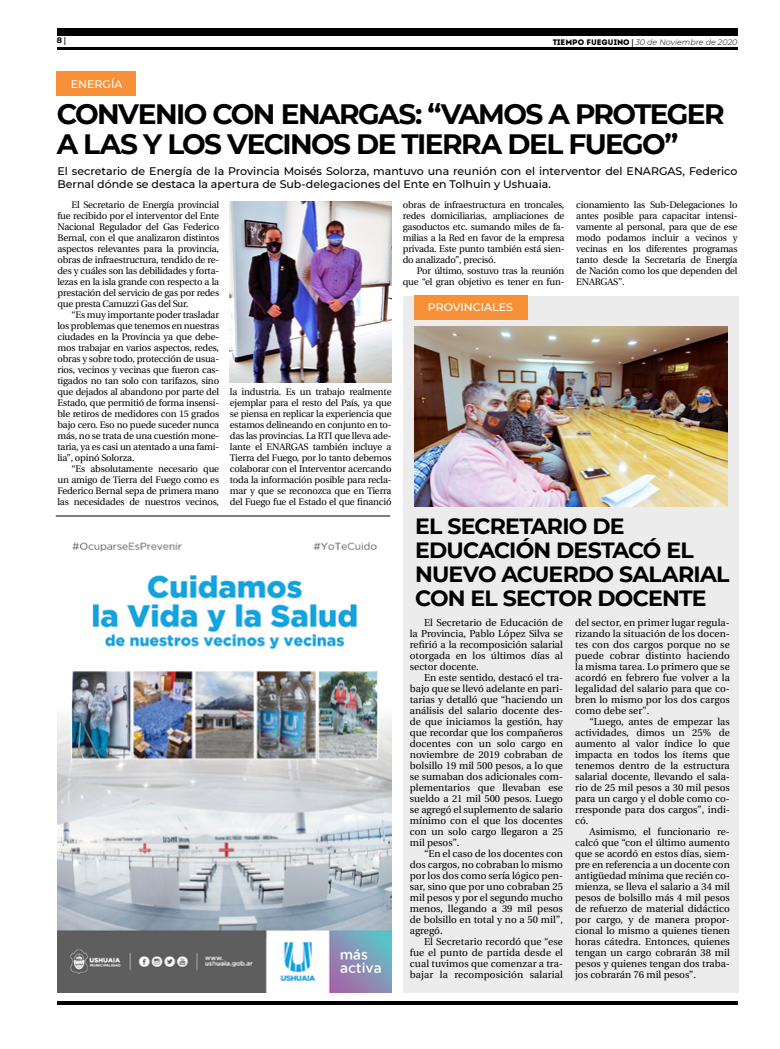
<style>
.page{position:relative;width:780px;height:1049px;background:#fff}
.page>*{position:absolute;margin:0;border:0;box-sizing:border-box;transform-origin:0 0}
.t1{font:700 28px/30px "Montserrat";letter-spacing:-.055em;color:#000}
.t2{font:700 22px/24px "Montserrat";letter-spacing:-.035em;color:#000}
.t3{font:500 11px/13px "Montserrat";color:#000}
.t4{font:500 11px "Montserrat";color:#fff}
.t5{font:10px/11px "Utopia";color:#000;text-align:justify}
.t6{font:9.5px/11px "Utopia";letter-spacing:-.02em;color:#000;text-align:justify}
.t7{font:italic 300 8px "Montserrat";color:#000}
.t8{font:700 8px "Montserrat";color:#000}
.s1{font-family:"Utopia"}
.s2{font-family:"Intro";font-weight:400;font-style:normal}
.s3{font-family:"Utopia";font-weight:700;font-style:normal}
</style>
<div class="page">
<hr style="left:57px;top:48px;width:680px;height:2px;background:#000">
<div style="left:57px;top:28px;width:680px;height:7px;background:#000"></div>
<hr style="left:57px;top:1001px;width:680px;height:4px;background:#000">
<div style="left:403px;top:296px;width:335px;height:696px;background:#ececed"></div>
<img style="left:57px;top:542px;width:334px;height:450px">
<hr style="left:56px;top:515px;width:334px;height:1px;background:#000">
<div style="left:413px;top:295px;width:114px;height:25px;background:#f79139"></div>
<div style="left:57px;top:72px;width:79px;height:24px;background:#f79139"></div>
<img style="left:230px;top:201px;width:161px;height:182px">
<img style="left:415px;top:326px;width:312px;height:180px">
<p class="t8" style="left:57px;top:34px;width:11px">8 <span class="s1">|</span></p>
<p class="t7" style="left:552px;top:36px;width:186px"><span class="s2">TIEMPO FUEGUINO</span> <span class="s3">|</span> 30 de Noviembre de 2020</p>
<p class="t4" style="left:71px;top:76px;width:53px">ENERGÍA</p>
<h1 class="t1" style="left:57px;top:98px;width:669px">CONVENIO CON ENARGAS: “VAMOS A PROTEGER<br>A LAS Y LOS VECINOS DE TIERRA DEL FUEGO”</h1>
<p class="t3" style="left:58px;top:164px;width:681px">El secretario de Energía de la Provincia Moisés Solorza, mantuvo una reunión con el interventor del ENARGAS, Federico<br>Bernal dónde se destaca la apertura de Sub-delegaciones del Ente en Tolhuin y Ushuaia.</p>
<p class="t6" style="left:57px;top:200px;width:163px;text-indent:14px">El Secretario de Energía provincial fue recibido por el interventor del Ente Nacional Regulador del Gas Federico Bernal, con el que analizaron distintos aspectos relevantes para la provincia, obras de infraestructura, tendido de re&shy;des y cuáles son las debilidades y forta&shy;lezas en la isla grande con respecto a la prestación del servicio de gas por redes que presta Camuzzi Gas del Sur.</p>
<p class="t6" style="left:57px;top:310px;width:163px;text-indent:14px">“Es muy importante poder trasladar los problemas que tenemos en nuestras ciudades en la Provincia ya que debe&shy;mos trabajar en varios aspectos, redes, obras y sobre todo, protección de usua&shy;rios, vecinos y vecinas que fueron cas&shy;tigados no tan solo con tarifazos, sino que dejados al abandono por parte del Estado, que permitió de forma insensi&shy;ble retiros de medidores con 15 grados bajo cero. Eso no puede suceder nunca más, no se trata de una cuestión mone&shy;taria, ya es casi un atentado a una fami&shy;lia”, opinó Solorza.</p>
<p class="t6" style="left:57px;top:464px;width:163px;text-indent:14px">“Es absolutamente necesario que un amigo de Tierra del Fuego como es Federico Bernal sepa de primera mano las necesidades de nuestros vecinos,</p>
<p class="t6" style="left:576px;top:200px;width:163px">cionamiento las Sub-Delegaciones lo antes posible para capacitar intensi&shy;vamente al personal, para que de ese modo podamos incluir a vecinos y vecinas en los diferentes programas tanto desde la Secretaría de Energía de Nación como los que dependen del ENARGAS”.</p>
<p class="t6" style="left:403px;top:200px;width:163px">obras de infraestructura en troncales, redes domiciliarias, ampliaciones de gasoductos etc. sumando miles de fa&shy;milias a la Red en favor de la empresa privada. Este punto también está sien&shy;do analizado”, precisó.</p>
<p class="t6" style="left:403px;top:266px;width:163px;text-align:right">Por último, sostuvo tras la reunión que “el gran objetivo es tener en fun-</p>
<p class="t4" style="left:428px;top:300px;width:86px">PROVINCIALES</p>
<p class="t6" style="left:230px;top:387px;width:163px">la industria. Es un trabajo realmente ejemplar para el resto del País, ya que se piensa en replicar la experiencia que estamos delineando en conjunto en to&shy;das las provincias. La RTI que lleva ade&shy;lante el ENARGAS también incluye a Tierra del Fuego, por lo tanto debemos colaborar con el Interventor acercando toda la información posible para recla&shy;mar y que se reconozca que en Tierra del Fuego fue el Estado el que financió</p>
<h2 class="t2" style="left:415px;top:513px;width:316px">EL SECRETARIO DE<br>EDUCACIÓN DESTACÓ EL<br>NUEVO ACUERDO SALARIAL<br>CON EL SECTOR DOCENTE</h2>
<p class="t5" style="left:410px;top:617px;width:155px;text-indent:14px">El Secretario de Educación de la Provincia, Pablo López Silva se refirió a la recomposición salarial otorgada en los últimos días al sector docente.</p>
<p class="t5" style="left:410px;top:672px;width:155px;text-indent:14px">En este sentido, destacó el tra&shy;bajo que se llevó adelante en pari&shy;tarias y detalló que “haciendo un análisis del salario docente des&shy;de que iniciamos la gestión, hay que recordar que los compañeros docentes con un solo cargo en noviembre de 2019 cobraban de bolsillo 19 mil 500 pesos, a lo que se sumaban dos adicionales com&shy;plementarios que llevaban ese sueldo a 21 mil 500 pesos. Luego se agregó el suplemento de salario mínimo con el que los docentes con un solo cargo llegaron a 25 mil pesos”.</p>
<p class="t5" style="left:410px;top:848px;width:155px;text-indent:14px">“En el caso de los docentes con dos cargos, no cobraban lo mismo por los dos como sería lógico pen&shy;sar, sino que por uno cobraban 25 mil pesos y por el segundo mucho menos, llegando a 39 mil pesos de bolsillo en total y no a 50 mil”, agregó.</p>
<p class="t5" style="left:410px;top:936px;width:155px;text-indent:14px">El Secretario recordó que “ese fue el punto de partida desde el cual tuvimos que comenzar a tra&shy;bajar la recomposición salarial</p>
<p class="t5" style="left:575px;top:617px;width:156px">del sector, en primer lugar regula&shy;rizando la situación de los docen&shy;tes con dos cargos porque no se puede cobrar distinto haciendo la misma tarea. Lo primero que se acordó en febrero fue volver a la legalidad del salario para que co&shy;bren lo mismo por los dos cargos como debe ser”.</p>
<p class="t5" style="left:575px;top:716px;width:156px;text-indent:14px">“Luego, antes de empezar las actividades, dimos un 25% de aumento al valor índice lo que impacta en todos los ítems que tenemos dentro de la estructura salarial docente, llevando el sala&shy;rio de 25 mil pesos a 30 mil pesos para un cargo y el doble como co&shy;rresponde para dos cargos”, indi&shy;có.</p>
<p class="t5" style="left:575px;top:826px;width:156px;text-indent:14px">Asimismo, el funcionario re&shy;calcó que “con el último aumento que se acordó en estos días, siem&shy;pre en referencia a un docente con antigüedad mínima que recién co&shy;mienza, se lleva el salario a 34 mil pesos de bolsillo más 4 mil pesos de refuerzo de material didáctico por cargo, y de manera propor&shy;cional lo mismo a quienes tienen horas cátedra. Entonces, quienes tengan un cargo cobrarán 38 mil pesos y quienes tengan dos traba&shy;jos cobrarán 76 mil pesos”.</p>
</div>
